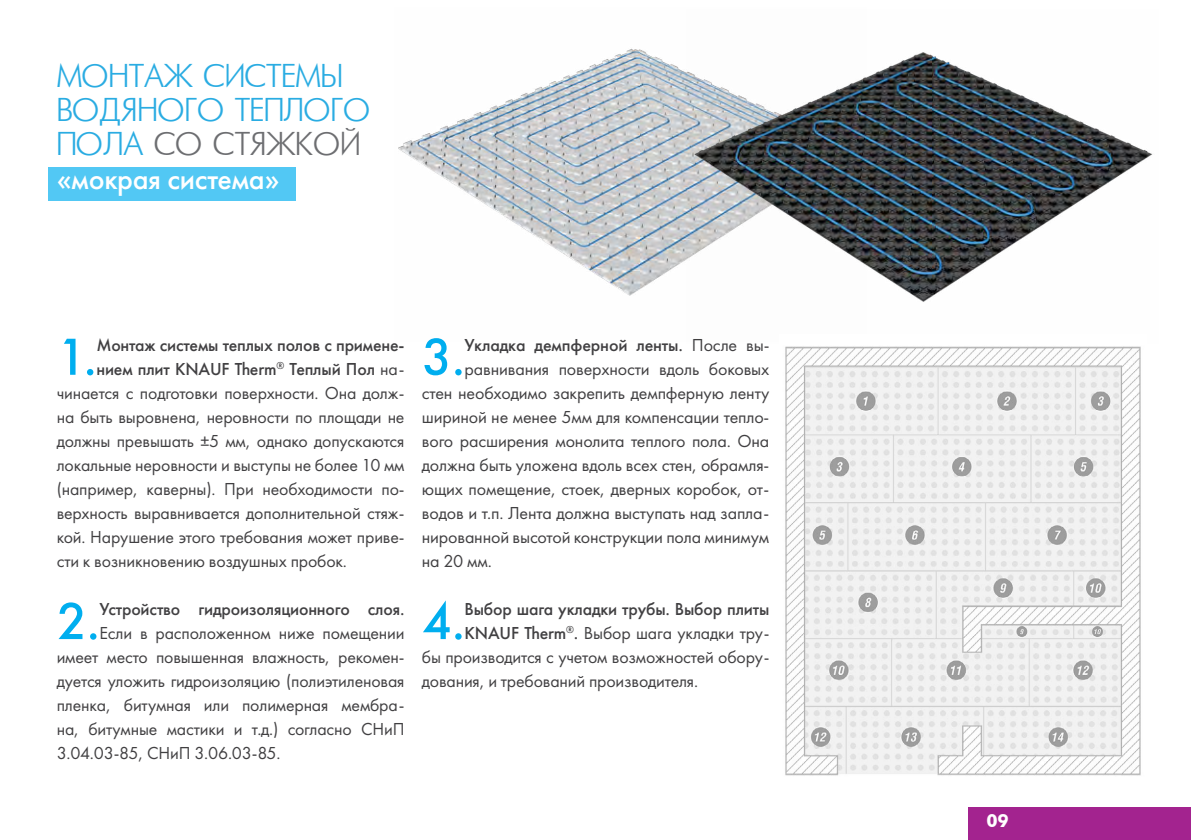
<style>
.page{position:relative;width:1191px;height:840px;background:#fff}
.page>*{position:absolute;margin:0;border:0;box-sizing:border-box;transform-origin:0 0}
.t1{font:500 54px "Futura New";color:#00aeef}
.t2{font:300 36px/34px "Futura";letter-spacing:-.01em;color:#2aace2}
.t3{font:500 30px "Futura New";letter-spacing:-.01em;color:#fff}
.t4{font:18px/24px "Futura New";letter-spacing:-.01em;color:#414042;text-align:justify}
.t5{font:500 18px "Futura New";letter-spacing:-.01em;color:#414042}
.t6{font:700 18px "Futura BT";color:#fff}
.s1{color:#6d6e71}
.s2{font-weight:400}
.s3{font-weight:500}
</style>
<div class="page">
<div style="left:48px;top:167px;width:248px;height:34px;background:#52c8f4"></div>
<div style="left:969px;top:806px;width:222px;height:33px;background:#a3238f"></div>
<img style="left:398px;top:48px;width:288px;height:248px">
<img style="left:686px;top:52px;width:467px;height:250px">
<img style="left:785px;top:346px;width:356px;height:430px">
<h2 class="t2" style="left:57px;top:60px;width:315px">МОНТАЖ СИСТЕМЫ<br>ВОДЯНОГО ТЕПЛОГО<br>ПОЛА <span class="s1">СО СТЯЖКОЙ</span></h2>
<h3 class="t3" style="left:57px;top:161px;width:224px">«мокрая система»</h3>
<h1 class="t1" style="left:57px;top:324px;width:42px">1.</h1>
<p class="t5" style="left:96px;top:334px;width:310px">Монтаж системы теплых полов с примене-</p>
<p class="t5" style="left:96px;top:358px;width:310px">нием плит KNAUF Therm<sup>®</sup> Теплый Пол <span class="s2">на-</span></p>
<p class="t4" style="left:57px;top:380px;width:349px">чинается с подготовки поверхности. Она долж-</p>
<p class="t4" style="left:57px;top:404px;width:349px">на быть выровнена, неровности по площади не</p>
<p class="t4" style="left:57px;top:428px;width:349px">должны превышать ±5 мм, однако допускаются</p>
<p class="t4" style="left:57px;top:452px;width:349px">локальные неровности и выступы не более 10 мм</p>
<p class="t4" style="left:57px;top:476px;width:349px">(например, каверны). При необходимости по-</p>
<p class="t4" style="left:57px;top:500px;width:349px">верхность выравнивается дополнительной стяж-</p>
<p class="t4" style="left:57px;top:524px;width:349px">кой. Нарушение этого требования может приве-</p>
<p class="t4" style="left:57px;top:548px;width:292px">сти к возникновению воздушных пробок.</p>
<h1 class="t1" style="left:57px;top:588px;width:45px">2.</h1>
<p class="t5" style="left:99px;top:598px;width:306px">Устройство гидроизоляционного слоя.</p>
<p class="t4" style="left:57px;top:620px;width:349px;text-indent:43px">Если в расположенном ниже помещении имеет место повышенная влажность, рекомен&shy;дуется уложить гидроизоляцию (полиэтиленовая пленка, битумная или полимерная мембра&shy;на, битумные мастики и т.д.) согласно СНиП 3.04.03-85, СНиП 3.06.03-85.</p>
<h1 class="t1" style="left:422px;top:324px;width:45px">3.</h1>
<p class="t5" style="left:464px;top:334px;width:306px">Укладка демпферной ленты. <span class="s2">После вы-</span></p>
<p class="t4" style="left:464px;top:356px;width:306px">равнивания поверхности вдоль боковых</p>
<p class="t4" style="left:422px;top:380px;width:349px">стен необходимо закрепить демпферную ленту</p>
<p class="t4" style="left:422px;top:404px;width:349px">шириной не менее 5мм для компенсации тепло-</p>
<p class="t4" style="left:422px;top:428px;width:349px">вого расширения монолита теплого пола. Она</p>
<p class="t4" style="left:422px;top:452px;width:349px">должна быть уложена вдоль всех стен, обрамля-</p>
<p class="t4" style="left:422px;top:476px;width:349px">ющих помещение, стоек, дверных коробок, от-</p>
<p class="t4" style="left:422px;top:500px;width:349px">водов и т.п. Лента должна выступать над запла-</p>
<p class="t4" style="left:422px;top:524px;width:349px">нированной высотой конструкции пола минимум</p>
<p class="t4" style="left:422px;top:548px;width:71px">на 20 мм.</p>
<h1 class="t1" style="left:422px;top:588px;width:45px">4.</h1>
<p class="t5" style="left:464px;top:598px;width:306px">Выбор шага укладки трубы. Выбор плиты</p>
<p class="t4" style="left:464px;top:620px;width:306px"><span class="s3">KNAUF Therm</span><sup>®</sup><span class="s3">.</span> Выбор шага укладки тру-</p>
<p class="t4" style="left:422px;top:644px;width:349px">бы производится с учетом возможностей обору-</p>
<p class="t4" style="left:422px;top:668px;width:278px">дования, и требований производителя.</p>
<p class="t6" style="left:986px;top:809px;width:24px">09</p>
</div>
